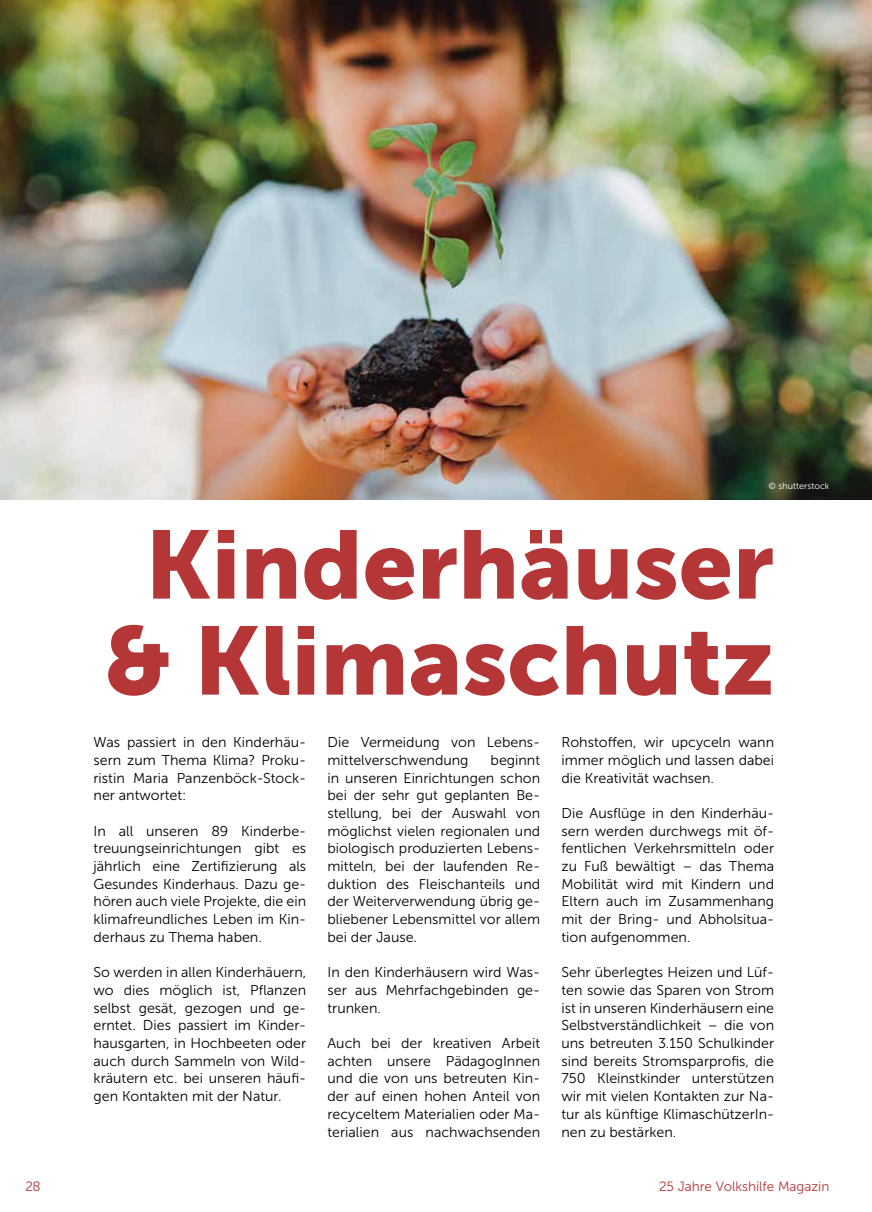
<style>
.page{position:relative;width:872px;height:1212px;background:#fff}
.page>*{position:absolute;margin:0;border:0;box-sizing:border-box;transform-origin:0 0}
.t1{font:96px/96px "Museo Sans 900";color:#b53637;text-align:center}
.t2{font:14.25px/17.7px "Museo Sans 300";color:#000;text-align:justify}
.t3{font:13.5px "Museo Sans 300";color:#b53637}
.t4{font:9px "Museo Sans 300";color:#fff}
</style>
<div class="page">
<img style="left:0;top:0;width:872px;height:499px">
<p class="t4" style="left:768px;top:481px;width:62px">© shutterstock</p>
<h1 class="t1" style="left:104px;top:517px;width:671px">Kinderhäuser &amp; Klimaschutz</h1>
<p class="t2" style="left:94px;top:733px;width:214px">Was passiert in den Kinderhäu&shy;sern zum Thema Klima? Proku&shy;ristin Maria Panzenböck-Stock&shy;ner antwortet:</p>
<p class="t2" style="left:94px;top:822px;width:214px">In all unseren 89 Kinderbe&shy;treuungseinrichtungen gibt es jährlich eine Zertifizierung als Gesundes Kinderhaus. Dazu ge&shy;hören auch viele Projekte, die ein klimafreundliches Leben im Kin&shy;derhaus zu Thema haben.</p>
<p class="t2" style="left:94px;top:963px;width:214px">So werden in allen Kinderhäuern, wo dies möglich ist, Pflanzen selbst gesät, gezogen und ge&shy;erntet. Dies passiert im Kinder&shy;hausgarten, in Hochbeeten oder auch durch Sammeln von Wild&shy;kräutern etc. bei unseren häufi&shy;gen Kontakten mit der Natur.</p>
<p class="t2" style="left:327px;top:733px;width:214px">Die Vermeidung von Lebens&shy;mittelverschwendung</p>
<p class="t2" style="left:327px;top:751px;width:214px;text-indent:163px">beginnt in unseren Einrichtungen schon bei der sehr gut geplanten Be&shy;stellung, bei der Auswahl von möglichst vielen regionalen und biologisch produzierten Lebens&shy;mitteln, bei der laufenden Re&shy;duktion des Fleischanteils und der Weiterverwendung übrig ge&shy;bliebener Lebensmittel vor allem bei der Jause.</p>
<p class="t2" style="left:327px;top:963px;width:214px">In den Kinderhäusern wird Was&shy;ser aus Mehrfachgebinden ge&shy;trunken.</p>
<p class="t2" style="left:327px;top:1034px;width:214px">Auch bei der kreativen Arbeit achten unsere PädagogInnen und die von uns betreuten Kin&shy;der auf einen hohen Anteil von recyceltem Materialien oder Ma&shy;terialien aus nachwachsenden</p>
<p class="t2" style="left:561px;top:733px;width:214px">Rohstoffen, wir upcyceln wann immer möglich und lassen dabei die Kreativität wachsen.</p>
<p class="t2" style="left:561px;top:804px;width:214px">Die Ausflüge in den Kinderhäu&shy;sern werden durchwegs mit öf&shy;fentlichen Verkehrsmitteln oder zu Fuß bewältigt – das Thema Mobilität wird mit Kindern und Eltern auch im Zusammenhang mit der Bring- und Abholsitua&shy;tion aufgenommen.</p>
<p class="t2" style="left:561px;top:963px;width:214px">Sehr überlegtes Heizen und Lüf&shy;ten sowie das Sparen von Strom ist in unseren Kinderhäusern eine Selbstverständlichkeit – die von uns betreuten 3.150 Schulkinder sind bereits Stromsparprofis, die 750 Kleinstkinder unterstützen wir mit vielen Kontakten zur Na&shy;tur als künftige KlimaschützerIn&shy;nen zu bestärken.</p>
<p class="t3" style="left:26px;top:1179px;width:16px">28</p>
<p class="t3" style="left:659px;top:1179px;width:172px">25 Jahre Volkshilfe Magazin</p>
</div>
